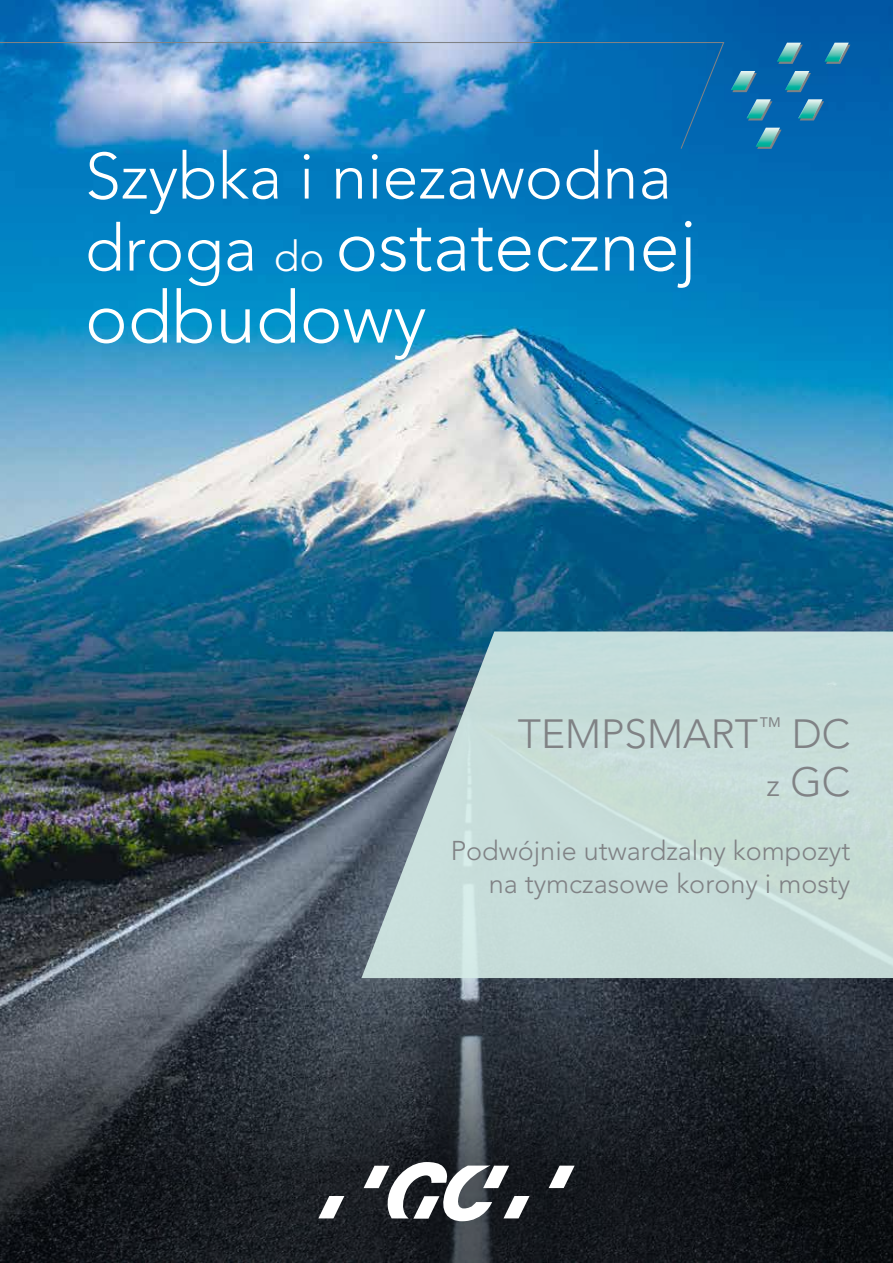
<style>
.page{position:relative;width:893px;height:1263px;background:#fff}
.page>*{position:absolute;margin:0;border:0;box-sizing:border-box;transform-origin:0 0}
.t1{font:300 72px/72px "Avenir";color:#fff}
.t2{font:300 64.5px "Avenir";color:#fff}
.t3{font:300 40.5px/48px "Avenir";color:#808285;text-align:right}
.t4{font:300 27px/32.4px "Avenir";color:#808285;text-align:right}
.s1{font-size:64.5px}
.s2{font-size:42px}
.s3{font-size:31.5px}
</style>
<div class="page">
<img style="left:0;top:0;width:893px;height:935px">
<svg style="left:0;top:935px;width:893px;height:328px;background:#292f36"></svg>
<svg style="left:361px;top:631px;width:532px;height:347px;background:#b5cccb"></svg>
<svg style="left:778px;top:45px;width:25px;height:19px"></svg>
<svg style="left:732px;top:73px;width:25px;height:19px"></svg>
<svg style="left:748px;top:101px;width:24px;height:19px"></svg>
<svg style="left:826px;top:45px;width:24px;height:19px"></svg>
<svg style="left:786px;top:73px;width:25px;height:19px"></svg>
<svg style="left:800px;top:101px;width:24px;height:19px"></svg>
<svg style="left:757px;top:130px;width:25px;height:19px"></svg>
<img style="left:777px;top:43px;width:24px;height:19px">
<img style="left:731px;top:71px;width:24px;height:19px">
<img style="left:746px;top:99px;width:25px;height:19px">
<img style="left:825px;top:43px;width:24px;height:19px">
<img style="left:785px;top:71px;width:24px;height:19px">
<img style="left:798px;top:99px;width:24px;height:19px">
<img style="left:756px;top:128px;width:24px;height:19px">
<svg style="left:0;top:41px;width:725px;height:109px;background:#4390c8"></svg>
<svg style="left:549px;top:1165px;width:26px;height:23px"></svg>
<svg style="left:364px;top:1162px;width:165px;height:59px"></svg>
<svg style="left:318px;top:1196px;width:26px;height:22px"></svg>
<h2 class="t2" style="left:85px;top:141px;width:588px">Szybka i niezawodna</h2>
<h1 class="t1" style="left:85px;top:211px;width:613px"><span class="s1">droga</span> <span class="s2">do</span> ostatecznej odbudowy</h1>
<h3 class="t3" style="left:518px;top:710px;width:334px">TEMPSMART<sup>™</sup> DC <span class="s3">z</span> GC</h3>
<p class="t4" style="left:451px;top:835px;width:401px">Podwójnie utwardzalny kompozyt na tymczasowe korony i mosty</p>
</div>
